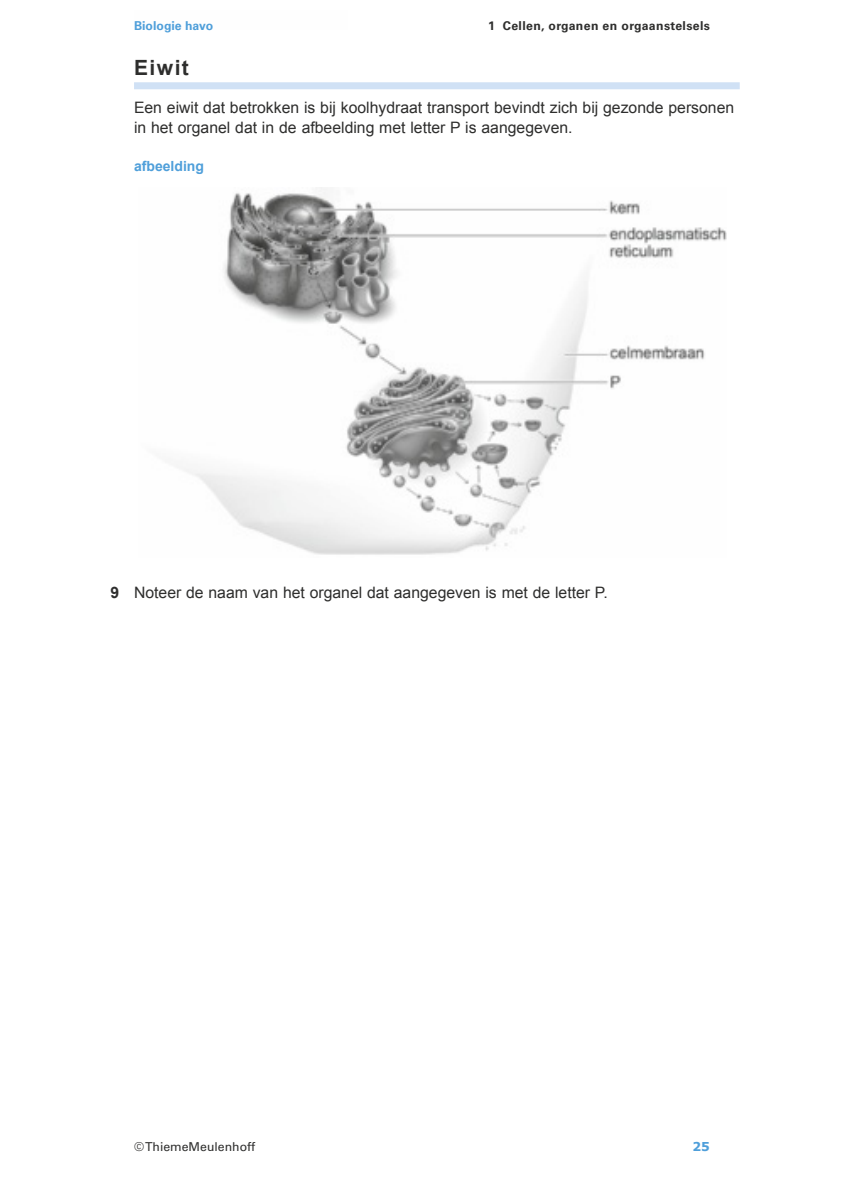
<style>
.page{position:relative;width:844px;height:1191px;background:#fff}
.page>*{position:absolute;margin:0;border:0;box-sizing:border-box;transform-origin:0 0}
.t1{font:700 21px "Arial";letter-spacing:.07em;color:#2e2e2d}
.t2{font:15.75px/19.2px "Arial";color:#2e2e2d}
.t3{font:700 14px "Arial";color:#4f9fda}
.t4{font:700 12.25px "Univers LT Std";letter-spacing:.03em;color:#2e2e2d}
.t5{font:12.25px "Univers LT Std";color:#2e2e2d}
.t6{font:700 12.25px "Univers LT Std";color:#4f9fda}
.t7{font:700 12.25px "Verdana";color:#4f9fda}
.s1{font-weight:700}
</style>
<div class="page">
<div style="left:134px;top:82px;width:605px;height:7px;background:#d0e1f5"></div>
<img style="left:184px;top:187px;width:542px;height:368px">
<p class="t6" style="left:134px;top:18px;width:81px">Biologie havo</p>
<p class="t4" style="left:488px;top:18px;width:223px">1 Cellen, organen en orgaanstelsels</p>
<h1 class="t1" style="left:134px;top:54px;width:56px">Eiwit</h1>
<p class="t2" style="left:134px;top:98px;width:601px">Een eiwit dat betrokken is bij koolhydraat transport bevindt zich bij gezonde personen in het organel dat in de afbeelding met letter P is aangegeven.</p>
<p class="t3" style="left:134px;top:157px;width:72px">afbeelding</p>
<p class="t2" style="left:110px;top:582px;width:499px"><span class="s1">9</span> Noteer de naam van het organel dat aangegeven is met de letter P.</p>
<p class="t5" style="left:134px;top:1139px;width:122px">© ThiemeMeulenhoff</p>
<p class="t7" style="left:692px;top:1138px;width:19px">25</p>
</div>
